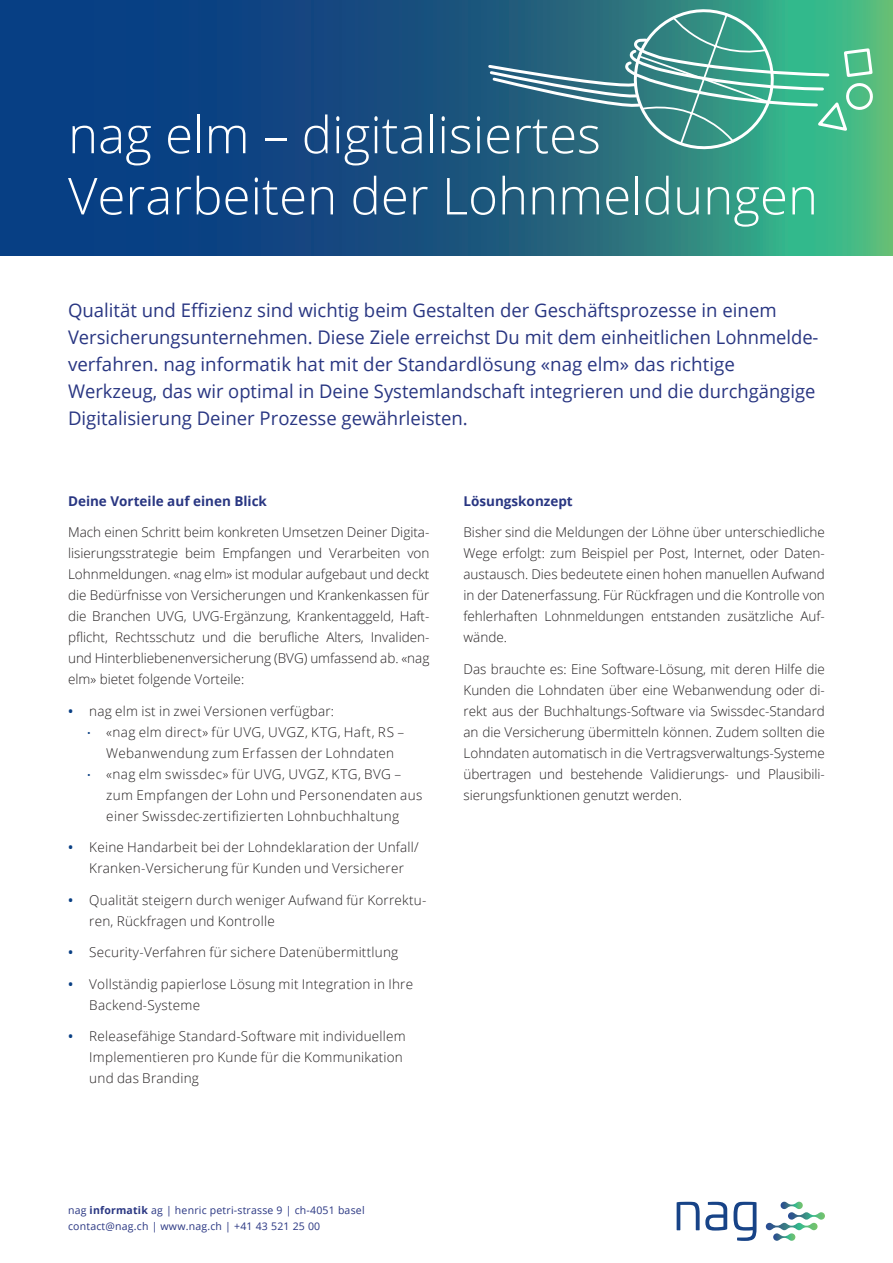
<style>
.page{position:relative;width:893px;height:1263px;background:#fff}
.page>*{position:absolute;margin:0;border:0;box-sizing:border-box;transform-origin:0 0}
.Titel{font:300 51px/61.2px "Open Sans";color:#fff}
.t1{font:18.75px/27px "Open Sans";color:#293682}
.Lauftext{font:300 13.5px/21px "Open Sans";letter-spacing:.02em;color:#231f20}
.Titel_klein{font:700 13.5px "Open Sans";color:#293682}
.t2{font:10.5px/16.5px "Open Sans";letter-spacing:.02em;color:#293682}
.s1{font-weight:600;color:#083e83}
.s2{font-family:"Lato";font-weight:400;color:#083e83}
.s3{font-weight:700}
</style>
<div class="page">
<svg style="left:766px;top:1202px;width:59px;height:39px"></svg>
<svg style="left:677px;top:1201px;width:50px;height:29px"></svg>
<svg style="left:733px;top:1201px;width:23px;height:40px"></svg>
<svg style="left:0;top:0;width:893px;height:255px;background:#195880"></svg>
<svg style="left:488px;top:0;width:386px;height:158px;background:#43958d"></svg>
<p class="Titel" style="left:68px;top:103px;width:751px">nag elm – digitalisiertes<br>Verarbeiten der Lohnmeldungen</p>
<p class="t1" style="left:68px;top:296px;width:752px">Qualität und Effizienz sind wichtig beim Gestalten der Geschäftsprozesse in einem Versicherungsunternehmen. Diese Ziele erreichst Du mit dem einheitlichen Lohnmelde&shy;verfahren. nag informatik hat mit der Standardlösung «nag elm» das richtige Werkzeug, das wir optimal in Deine Systemlandschaft integrieren und die durchgängige Digitalisierung Deiner Prozesse gewährleisten.</p>
<p class="Titel_klein" style="left:68px;top:491px;width:200px">Deine Vorteile auf einen Blick</p>
<p class="Lauftext" style="left:68px;top:521px;width:363px;text-align:justify">Mach einen Schritt beim konkreten Umsetzen Deiner Digita&shy;lisierungsstrategie beim Empfangen und Verarbeiten von Lohnmeldungen. «nag elm» ist modular aufgebaut und deckt die Bedürfnisse von Versicherungen und Krankenkassen für die Branchen UVG, UVG-Ergänzung, Krankentaggeld, Haft&shy;pflicht, Rechtsschutz und die berufliche Alters, Invaliden&shy;und Hinterbliebenenversicherung (BVG) umfassend ab. «nag elm» bietet folgende Vorteile:</p>
<p class="Lauftext" style="left:68px;top:700px;width:268px"><span class="s1">•</span> nag elm ist in zwei Versionen verfügbar:</p>
<p class="Lauftext" style="left:106px;top:721px;width:299px;text-indent:-19px"><span class="s2">·</span> «nag elm direct» für UVG, UVGZ, KTG, Haft, RS –<br>Webanwendung zum Erfassen der Lohndaten</p>
<p class="Lauftext" style="left:106px;top:763px;width:318px;text-indent:-19px"><span class="s2">·</span> «nag elm swissdec» für UVG, UVGZ, KTG, BVG – zum Empfangen der Lohn und Personendaten aus einer Swissdec-zertifizierten Lohnbuchhaltung</p>
<p class="Lauftext" style="left:68px;top:836px;width:352px;text-align:center"><span class="s1">•</span> Keine Handarbeit bei der Lohndeklaration der Unfall/<br>Kranken-Versicherung für Kunden und Versicherer</p>
<p class="Lauftext" style="left:89px;top:889px;width:339px;text-indent:-21px"><span class="s1">•</span> Qualität steigern durch weniger Aufwand für Korrektu&shy;ren, Rückfragen und Kontrolle</p>
<p class="Lauftext" style="left:68px;top:941px;width:332px"><span class="s1">•</span> Security-Verfahren für sichere Datenübermittlung</p>
<p class="Lauftext" style="left:89px;top:973px;width:325px;text-indent:-21px"><span class="s1">•</span> Vollständig papierlose Lösung mit Integration in Ihre<br>Backend-Systeme</p>
<p class="Lauftext" style="left:89px;top:1025px;width:318px;text-indent:-21px"><span class="s1">•</span> Releasefähige Standard-Software mit individuellem<br>Implementieren pro Kunde für die Kommunikation und das Branding</p>
<p class="Titel_klein" style="left:463px;top:491px;width:111px">Lösungskonzept</p>
<p class="Lauftext" style="left:463px;top:521px;width:363px;text-align:justify">Bisher sind die Meldungen der Löhne über unterschiedliche Wege erfolgt: zum Beispiel per Post, Internet, oder Daten&shy;austausch. Dies bedeutete einen hohen manuellen Aufwand in der Datenerfassung. Für Rückfragen und die Kontrolle von fehlerhaften Lohnmeldungen entstanden zusätzliche Auf&shy;wände.</p>
<p class="Lauftext" style="left:463px;top:658px;width:363px;text-align:justify">Das brauchte es: Eine Software-Lösung, mit deren Hilfe die Kunden die Lohndaten über eine Webanwendung oder di&shy;rekt aus der Buchhaltungs-Software via Swissdec-Standard an die Versicherung übermitteln können. Zudem sollten die Lohndaten automatisch in die Vertragsverwaltungs-Systeme übertragen und bestehende Validierungs- und Plausibili&shy;sierungsfunktionen genutzt werden.</p>
<p class="t2" style="left:68px;top:1201px;width:298px">nag <span class="s3">informatik</span> ag | henric petri-strasse 9 | ch-4051 basel contact@nag.ch | www.nag.ch | +41 43 521 25 00</p>
</div>
